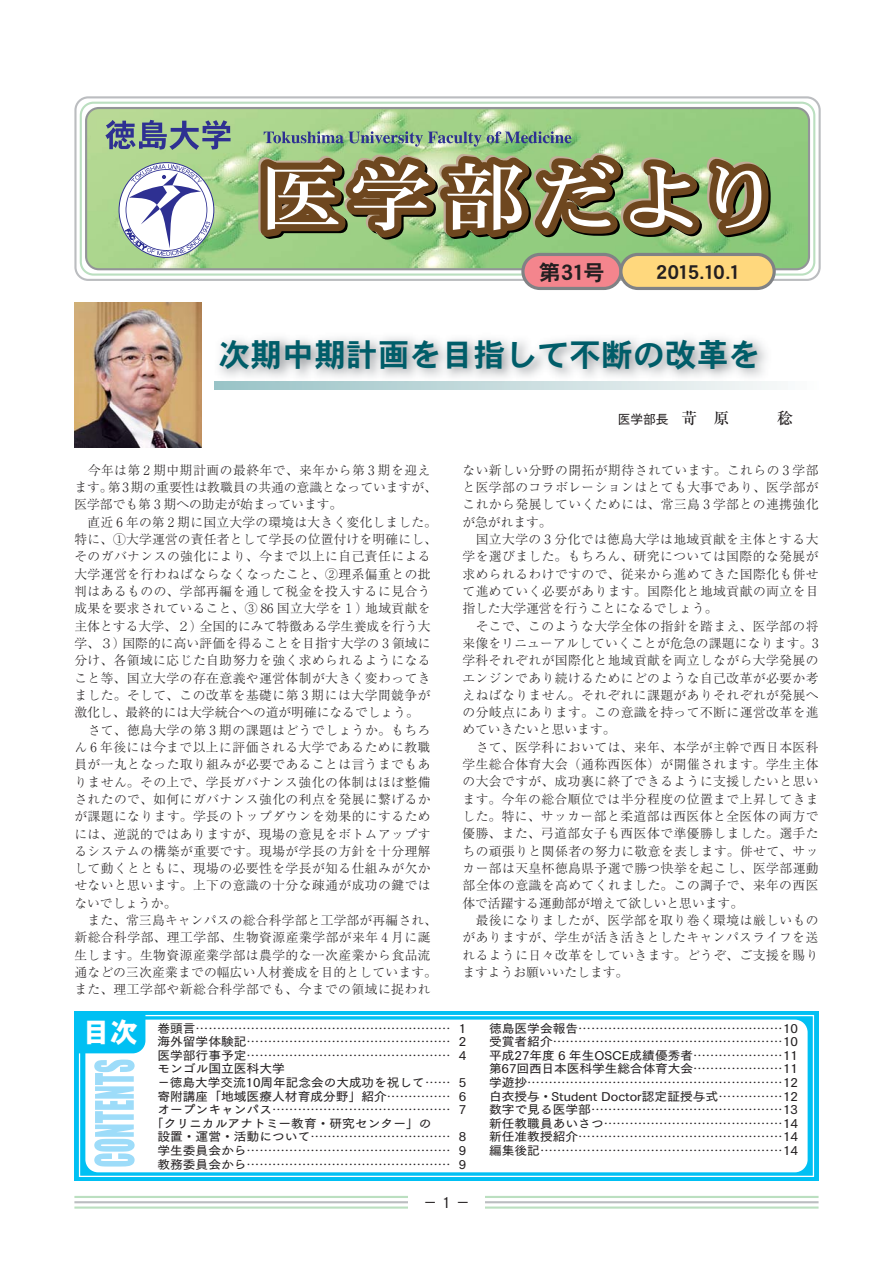
<style>
.page{position:relative;width:893px;height:1263px;background:#fff}
.page>*{position:absolute;margin:0;border:0;box-sizing:border-box;transform-origin:0 0}
.t1{font:31.95px "DFHS Gothic Std W7 90 msp RKSJ H";color:#005d69}
.t2{font:27.6px "DFHS Gothic Std W9 90 msp RKSJ H";color:#fff}
.t3{font:21.3px "DFHS Gothic Std W7 90 msp RKSJ H";color:#231f20}
.t4{font:19.2px "DFHS Gothic Std W7 90 msp RKSJ H";letter-spacing:-.465em;color:#231f20}
.t5{font:15.9px "Ryumin Pro Medium 90 msp RKSJ H";color:#231f20}
.t6{font:14.85px "Tsuku Go Pro M 90 msp RKSJ H";color:#231f20}
.t7{font:12.75px/17.2px "Ryumin Pr 6 Light 90 msp RKSJ H";letter-spacing:.035em;color:#231f20}
.t8{font:12.15px/13.6px "Tsuku Go Pro D 90 msp RKSJ H";color:#231f20;text-align:justify;scale:1.05 1}
.t9{font:12.15px "Tsuku Go Pro D 90 msp RKSJ H";color:#231f20;scale:1.04 1}
.s1{font-family:"Tsuku Go Pro D 90 msp RKSJ H";font-size:12.75px}
</style>
<div class="page">
<svg style="left:74px;top:1011px;width:744px;height:169px;background:#0dc3f3"></svg>
<div style="left:79px;top:1015px;width:735px;height:162px;border:1px solid #fff"></div>
<div style="left:85px;top:1020px;width:722px;height:152px;background:#fff;border-radius:13px"></div>
<div style="left:74px;top:1011px;width:71px;height:42px;background:#00c0f3"></div>
<svg style="left:94px;top:1060px;width:41px;height:107px"></svg>
<div style="left:780px;top:381px;width:38px;height:9px;background:#f9fbfb"></div>
<img style="left:74px;top:302px;width:128px;height:146px">
<hr style="left:74px;top:1196px;width:744px;height:2px;background:#bbdfc0">
<hr style="left:74px;top:1207px;width:744px;height:2px;background:#bbdfc0">
<hr style="left:74px;top:1201px;width:744px;height:2px;background:#bbbdc0">
<div style="left:408px;top:1192px;width:77px;height:21px;background:#fff"></div>
<div style="left:74px;top:96px;width:747px;height:185px;border:2px solid #bbbdc0;border-radius:13px"></div>
<div style="left:80px;top:102px;width:735px;height:174px;border:2px solid #bbdfc0;border-radius:13px"></div>
<img style="left:86px;top:108px;width:723px;height:161px;border-radius:13px">
<div style="left:85px;top:107px;width:725px;height:163px;border:2px solid #939598;border-radius:13px"></div>
<svg style="left:105px;top:120px;width:125px;height:30px;background:#788e91"></svg>
<div style="left:523px;top:254px;width:98px;height:34px;background:#f4858d;border-radius:17px"></div>
<div style="left:521px;top:253px;width:101px;height:37px;border:3px solid #808285;border-radius:17px"></div>
<div style="left:621px;top:254px;width:153px;height:34px;background:#ffd87d;border-radius:17px"></div>
<div style="left:619px;top:253px;width:157px;height:37px;border:3px solid #808285;border-radius:17px"></div>
<svg style="left:119px;top:163px;width:95px;height:94px"></svg>
<svg style="left:125px;top:164px;width:85px;height:92px"></svg>
<svg style="left:251px;top:131px;width:527px;height:135px;background:#99a475"></svg>
<h3 class="t3" style="left:539px;top:264px;width:67px">第３１号</h3>
<h3 class="t4" style="left:652px;top:264px;width:94px">２０１５.１０.１</h3>
<h1 class="t1" style="left:218px;top:342px;width:544px">次期中期計画を目指して不断の改革を</h1>
<p class="t5" style="left:618px;top:412px;width:177px"><span class="s1">医学部長　</span>苛　原　　　稔</p>
<p class="t7" style="left:74px;top:463px;width:364px">　今年は第 2 期中期計画の最終年で、来年から第 3 期を迎えます。第3期の重要性は教職員の共通の意識となっていますが、医学部でも第 3 期への助走が始まっています。<br>　直近 6 年の第 2 期に国立大学の環境は大きく変化しました。特に、①大学運営の責任者として学長の位置付けを明確にし、そのガバナンスの強化により、今まで以上に自己責任による大学運営を行わねばならなくなったこと、②理系偏重との批判はあるものの、学部再編を通して税金を投入するに見合う成果を要求されていること、③ 86 国立大学を１）地域貢献を主体とする大学、２）全国的にみて特徴ある学生養成を行う大学、３）国際的に高い評価を得ることを目指す大学の 3 領域に分け、各領域に応じた自助努力を強く求められるようになること等、国立大学の存在意義や運営体制が大きく変わってきました。そして、この改革を基礎に第 3 期には大学間競争が激化し、最終的には大学統合への道が明確になるでしょう。<br>　さて、徳島大学の第 3 期の課題はどうでしょうか。もちろん 6 年後には今まで以上に評価される大学であるために教職員が一丸となった取り組みが必要であることは言うまでもありません。その上で、学長ガバナンス強化の体制はほぼ整備されたので、如何にガバナンス強化の利点を発展に繋げるかが課題になります。学長のトップダウンを効果的にするためには、逆説的ではありますが、現場の意見をボトムアップするシステムの構築が重要です。現場が学長の方針を十分理解して動くとともに、現場の必要性を学長が知る仕組みが欠かせないと思います。上下の意識の十分な疎通が成功の鍵ではないでしょうか。<br>　また、常三島キャンパスの総合科学部と工学部が再編され、新総合科学部、理工学部、生物資源産業学部が来年 4 月に誕生します。生物資源産業学部は農学的な一次産業から食品流通などの三次産業までの幅広い人材養成を目的としています。また、理工学部や新総合科学部でも、今までの領域に捉われ</p>
<p class="t7" style="left:462px;top:463px;width:358px">ない新しい分野の開拓が期待されています。これらの 3 学部と医学部のコラボレーションはとても大事であり、医学部がこれから発展していくためには、常三島 3 学部との連携強化が急がれます。<br>　国立大学の 3 分化では徳島大学は地域貢献を主体とする大学を選びました。もちろん、研究については国際的な発展が求められるわけですので、従来から進めてきた国際化も併せて進めていく必要があります。国際化と地域貢献の両立を目指した大学運営を行うことになるでしょう。<br>　そこで、このような大学全体の指針を踏まえ、医学部の将来像をリニューアルしていくことが危急の課題になります。3学科それぞれが国際化と地域貢献を両立しながら大学発展のエンジンであり続けるためにどのような自己改革が必要か考えねばなりません。それぞれに課題がありそれぞれが発展への分岐点にあります。この意識を持って不断に運営改革を進めていきたいと思います。<br>　さて、医学科においては、来年、本学が主幹で西日本医科学生総合体育大会（通称西医体）が開催されます。学生主体の大会ですが、成功裏に終了できるように支援したいと思います。今年の総合順位では半分程度の位置まで上昇してきました。特に、サッカー部と柔道部は西医体と全医体の両方で優勝、また、弓道部女子も西医体で準優勝しました。選手たちの頑張りと関係者の努力に敬意を表します。併せて、サッカー部は天皇杯徳島県予選で勝つ快挙を起こし、医学部運動部全体の意識を高めてくれました。この調子で、来年の西医体で活躍する運動部が増えて欲しいと思います。<br>　最後になりましたが、医学部を取り巻く環境は厳しいものがありますが、学生が活き活きとしたキャンパスライフを送れるように日々改革をしていきます。どうぞ、ご支援を賜りますようお願いいたします。</p>
<h2 class="t2" style="left:83px;top:1021px;width:57px">目次</h2>
<p class="t8" style="left:157px;top:1023px;width:296px">巻頭言…………………………………………………… 1</p>
<p class="t8" style="left:157px;top:1036px;width:296px">海外留学体験記………………………………………… 2</p>
<p class="t8" style="left:157px;top:1050px;width:296px">医学部行事予定………………………………………… 4</p>
<p class="t8" style="left:157px;top:1064px;width:123px">モンゴル国立医科大学</p>
<p class="t9" style="left:157px;top:1078px;width:299px">－徳島大学交流10周年記念会の大成功を祝して…… 5</p>
<p class="t8" style="left:157px;top:1091px;width:296px">寄附講座「地域医療人材育成分野」紹介…………… 6</p>
<p class="t8" style="left:157px;top:1104px;width:296px">オープンキャンパス…………………………………… 7</p>
<p class="t8" style="left:151px;top:1118px;width:269px">「クリニカルアナトミー教育・研究センター」の</p>
<p class="t8" style="left:157px;top:1132px;width:296px">設置・運営・活動について…………………………… 8</p>
<p class="t8" style="left:157px;top:1145px;width:296px">学生委員会から………………………………………… 9</p>
<p class="t8" style="left:157px;top:1159px;width:296px">教務委員会から………………………………………… 9</p>
<p class="t6" style="left:423px;top:1197px;width:49px">－ 1 －</p>
<p class="t8" style="left:489px;top:1023px;width:296px">徳島医学会報告…………………………………………10受賞者紹介………………………………………………10平成27年度 6 年生OSCE成績優秀者…………………11第67回西日本医科学生総合体育大会…………………11学遊抄……………………………………………………12白衣授与・Student Doctor認定証授与式 ……………12数字で見る医学部………………………………………13新任教職員あいさつ……………………………………14新任准教授紹介…………………………………………14編集後記…………………………………………………14</p>
</div>
